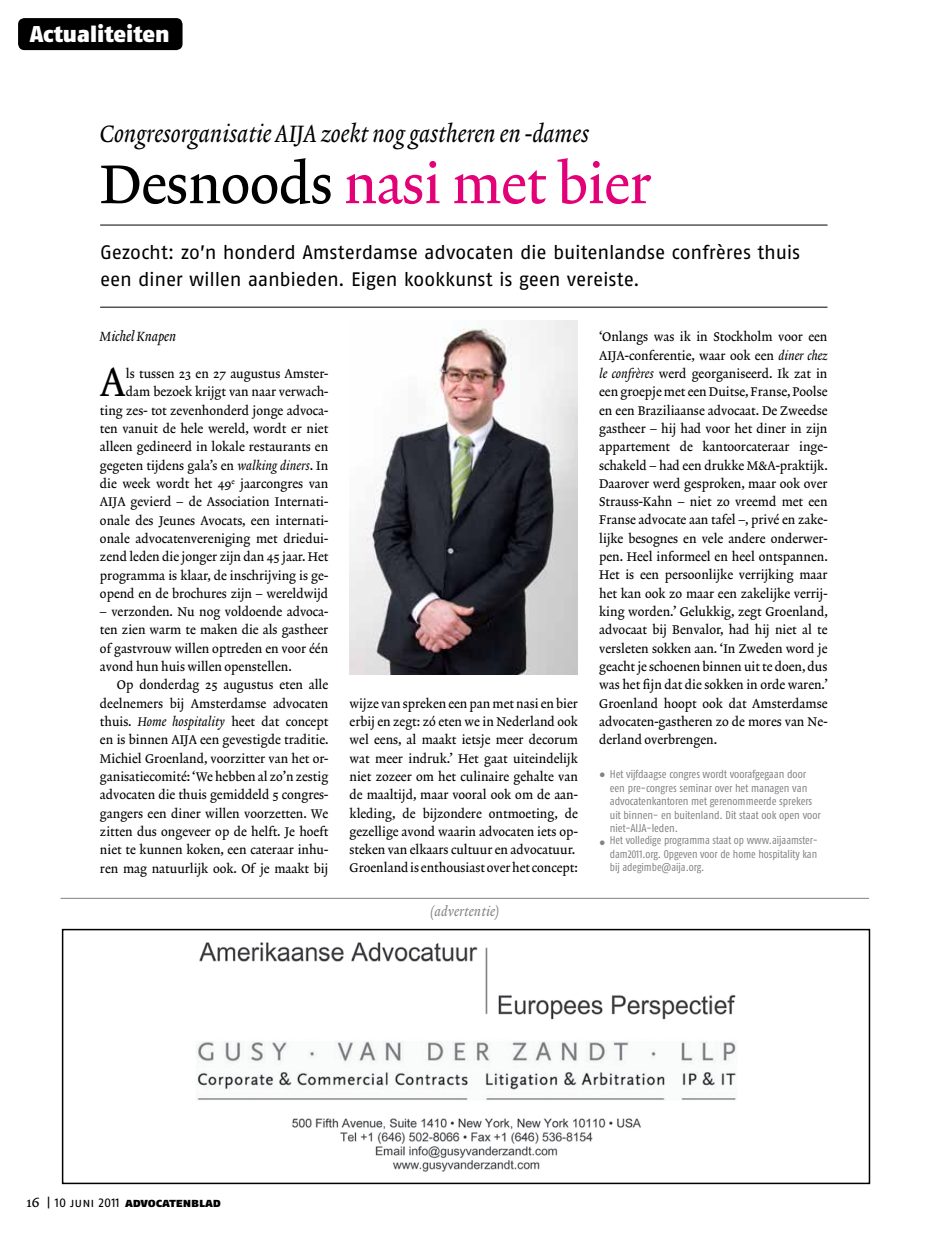
<style>
.page{position:relative;width:936px;height:1234px;background:#fff}
.page>*{position:absolute;margin:0;border:0;box-sizing:border-box;transform-origin:0 0}
.t1{font:55.2px "Lexicon No 2 Roman A Txt";letter-spacing:-.01em;color:#e20177}
.t2{font:39.75px "Lexicon No 2 Roman A Txt";color:#000}
.t3{font:24px "Lexicon No 2 Italic A Txt";color:#000;scale:.96 1}
.t4{font:22.8px "Fago No Black Lf";color:#fff}
.t5{font:19.5px/26.8px "Fago No Regular LF";letter-spacing:-.01em;color:#000}
.t6{font:13.5px "Lexicon No 2 Italic A Txt";letter-spacing:.01em;color:#808285}
.t7{font:13.5px "Lexicon No 2 Italic A Txt";letter-spacing:-.005em;color:#000}
.t8{font:12.75px/18.3px "Lexicon No 2 Roman A Txt";color:#000;text-align:justify}
.t9{font:12.75px "Fago No Black Lf Caps";letter-spacing:-.005em;color:#000}
.t10{font:11.25px/13.5px "Fago Co Regular Lf";color:#808285}
.s1{color:#000}
.s2{font-family:"Lexicon No 2 Italic A Txt"}
.s3{font-family:"Fago No Black Lf";font-size:16.5px}
.s4{font-family:"Lexicon No 2 Roman A Txt";font-size:14.25px}
.s5{font-family:"Fago No Regular Lf Caps"}
</style>
<div class="page">
<hr style="left:61px;top:897px;width:807px;height:1px;background:#808285">
<hr style="left:100px;top:225px;width:727px;height:1px;background:#000">
<hr style="left:100px;top:307px;width:727px;height:1px;background:#000">
<img style="left:349px;top:320px;width:229px;height:354px">
<img style="left:199px;top:942px;width:537px;height:78px">
<img style="left:196px;top:1041px;width:540px;height:131px">
<div style="left:62px;top:928px;width:808px;height:255px;border:2px solid #000"></div>
<div style="left:18px;top:18px;width:164px;height:32px;background:#000;border-radius:6px"></div>
<h3 class="t4" style="left:30px;top:20px;width:141px">Actualiteiten</h3>
<h3 class="t3" style="left:100px;top:119px;width:511px">Congresorganisatie AIJA zoekt nog gastheren en -dames</h3>
<h1 class="t1" style="left:100px;top:152px;width:553px"><span class="s1">Desnoods</span> nasi met bier</h1>
<h3 class="t5" style="left:100px;top:239px;width:701px">Gezocht: zo’n honderd Amsterdamse advocaten die buitenlandse confrères thuis een diner willen aanbieden. Eigen kookkunst is geen vereiste.</h3>
<p class="t7" style="left:100px;top:329px;width:78px">Michel Knapen</p>
<h2 class="t2" style="left:100px;top:359px;width:27px">A</h2>
<p class="t8" style="left:100px;top:365px;width:230px;text-align:right">ls tussen 23 en 27 augustus Amster&shy;dam bezoek krijgt van naar verwach&shy;ting zes- tot zevenhonderd jonge advoca&shy;ten vanuit de hele wereld, wordt er niet alleen gedineerd in lokale restaurants en gegeten tijdens gala’s en <span class="s2">walking diners</span>. In die week wordt het 49<sup>e</sup> jaarcongres van AIJA gevierd – de Association Internati&shy;onale des Jeunes Avocats, een internati&shy;onale advocatenvereniging met driedui&shy;zend leden die jonger zijn dan 45 jaar. Het programma is klaar, de inschrijving is ge&shy;opend en de brochures zijn – wereldwijd</p>
<p class="t8" style="left:100px;top:603px;width:230px">– verzonden. Nu nog voldoende advoca&shy;ten zien warm te maken die als gastheer of gastvrouw willen optreden en voor één avond hun huis willen openstellen.</p>
<p class="t8" style="left:100px;top:676px;width:230px;text-indent:17px">Op donderdag 25 augustus eten alle deelnemers bij Amsterdamse advocaten thuis. <span class="s2">Home hospitality</span> heet dat concept en is binnen AIJA een gevestigde traditie.<br>Michiel Groenland, voorzitter van het or&shy;ganisatiecomité: ‘We hebben al zo’n zestig advocaten die thuis gemiddeld 5 congres&shy;gangers een diner willen voorzetten. We zitten dus ongeveer op de helft. Je hoeft niet te kunnen koken, een cateraar inhu&shy;ren mag natuurlijk ook. Of je maakt bij</p>
<p class="t8" style="left:349px;top:694px;width:230px;text-align:left">wijze van spreken een pan met nasi en bier erbij en zegt: zó eten we in Nederland ook wel eens, al maakt ietsje meer decorum wat meer indruk.’ Het gaat uiteindelijk niet zozeer om het culinaire gehalte van de maaltijd, maar vooral ook om de aan&shy;kleding, de bijzondere ontmoeting, de gezellige avond waarin advocaten iets op&shy;steken van elkaars cultuur en advocatuur.<br>Groenland is enthousiast over het concept:</p>
<p class="t6" style="left:430px;top:902px;width:70px">(advertentie)</p>
<p class="t8" style="left:599px;top:328px;width:230px">‘Onlangs was ik in Stockholm voor een AIJA-conferentie, waar ook een <span class="s2">diner chez le confrères</span> werd georganiseerd. Ik zat in een groepje met een Duitse, Franse, Poolse en een Braziliaanse advocaat. De Zweedse gastheer – hij had voor het diner in zijn appartement de kantoorcateraar inge&shy;schakeld – had een drukke M&amp;A-praktijk.<br>Daarover werd gesproken, maar ook over Strauss-Kahn – niet zo vreemd met een Franse advocate aan tafel –, privé en zake&shy;lijke besognes en vele andere onderwer&shy;pen. Heel informeel en heel ontspannen.<br>Het is een persoonlijke verrijking maar het kan ook zo maar een zakelijke verrij&shy;king worden.’ Gelukkig, zegt Groenland, advocaat bij Benvalor, had hij niet al te versleten sokken aan. ‘In Zweden word je geacht je schoenen binnen uit te doen, dus was het fijn dat die sokken in orde waren.’ Groenland hoopt ook dat Amsterdamse advocaten-gastheren zo de mores van Ne&shy;derland overbrengen.</p>
<p class="t10" style="left:609px;top:767px;width:212px;text-indent:-11px"><span class="s3">•</span> Het vijfdaagse congres wordt voorafgegaan door een pre-congres seminar over het managen van advocatenkantoren met gerenommeerde sprekers uit binnen- en buitenland. Dit staat ook open voor niet-AIJA-leden.</p>
<p class="t10" style="left:609px;top:833px;width:209px;text-align:justify;text-indent:-11px"><span class="s3">•</span> Het volledige programma staat op www.aijaamster&shy;dam2011.org. Opgeven voor de home hospitality kan bij adegimbe@aija.org.</p>
<p class="t9" style="left:27px;top:1194px;width:196px"><span class="s4">16</span> <span class="s5">| 10 juni 2011</span> advocatenblad</p>
</div>
